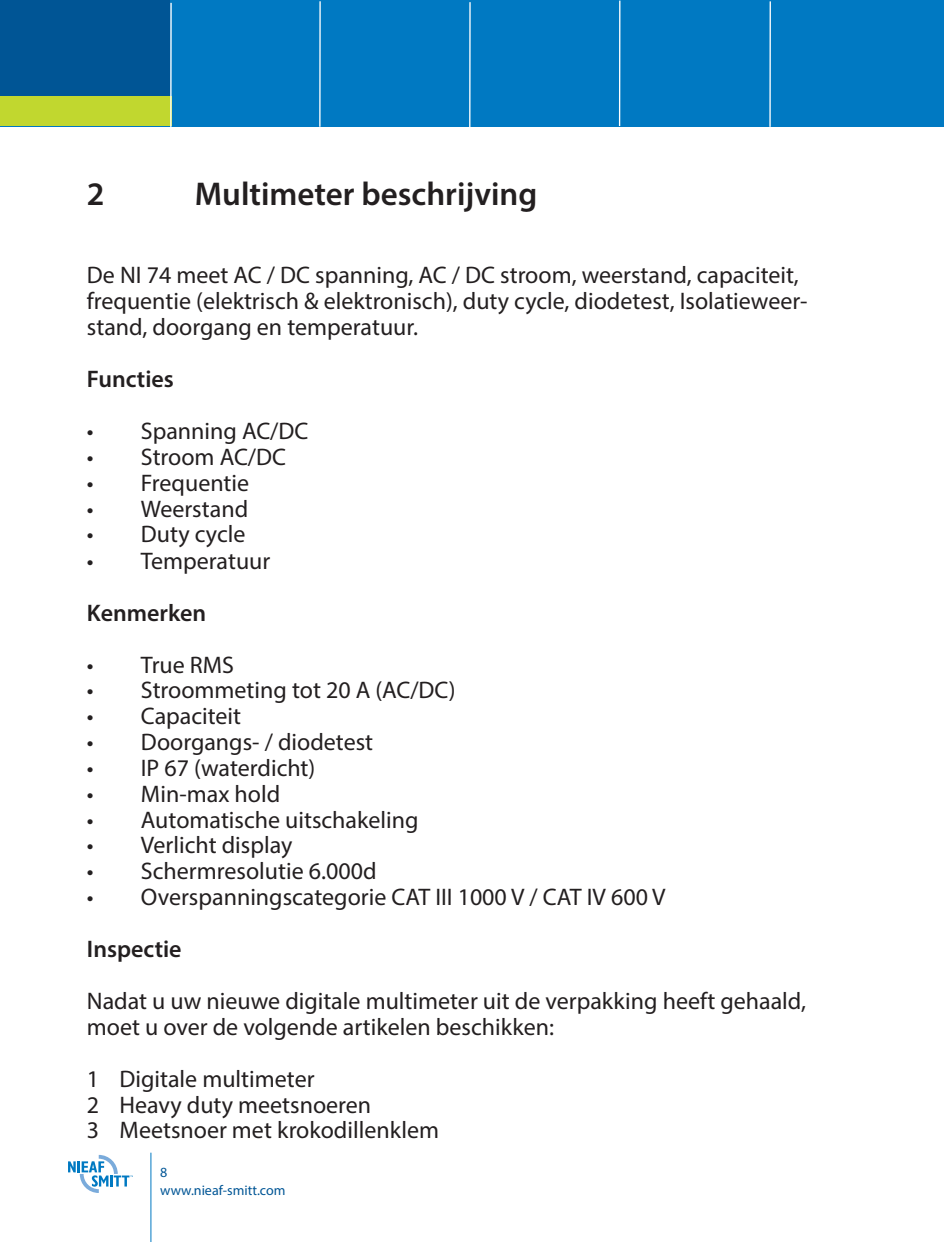
<style>
.page{position:relative;width:944px;height:1242px;background:#fff}
.page>*{position:absolute;margin:0;border:0;box-sizing:border-box;transform-origin:0 0}
.t1{font:600 33px "Myriad Pro";color:#231f20}
.t2{font:24px/25.8px "Myriad Pro";color:#231f20}
.t3{font:600 24px "Myriad Pro";color:#231f20}
.t4{font:14.1px/18px "Myriad Pro";color:#005595}
</style>
<div class="page">
<div style="left:0;top:0;width:944px;height:126px;background:#0079c2"></div>
<div style="left:0;top:0;width:170px;height:114px;background:#005595"></div>
<div style="left:0;top:96px;width:171px;height:30px;background:#c1d72f"></div>
<hr style="left:170px;top:3px;width:2px;height:125px;background:#fff">
<hr style="left:319px;top:1px;width:2px;height:126px;background:#fff">
<hr style="left:469px;top:2px;width:2px;height:126px;background:#fff">
<hr style="left:619px;top:1px;width:1px;height:125px;background:#fff">
<hr style="left:769px;top:1px;width:2px;height:126px;background:#fff">
<hr style="left:150px;top:1152px;width:1px;height:90px;background:#0079c2">
<svg style="left:68px;top:1154px;width:65px;height:39px"></svg>
<h1 class="t1" style="left:87px;top:173px;width:19px">2</h1>
<h1 class="t1" style="left:195px;top:173px;width:344px">Multimeter beschrijving</h1>
<p class="t2" style="left:87px;top:262px;width:722px">De NI 74 meet AC / DC spanning, AC / DC stroom, weerstand, capaciteit, frequentie (elektrisch &amp; elektronisch), duty cycle, diodetest, Isolatieweer&shy;stand, doorgang en temperatuur.</p>
<p class="t3" style="left:87px;top:364px;width:88px">Functies</p>
<p class="t2" style="left:87px;top:418px;width:223px">• Spanning AC/DC</p>
<p class="t2" style="left:87px;top:444px;width:201px">• Stroom AC/DC</p>
<p class="t2" style="left:87px;top:469px;width:164px">• Frequentie</p>
<p class="t2" style="left:87px;top:495px;width:163px">• Weerstand</p>
<p class="t2" style="left:87px;top:521px;width:160px">• Duty cycle</p>
<p class="t2" style="left:87px;top:547px;width:185px">• Temperatuur</p>
<p class="t3" style="left:87px;top:597px;width:121px">Kenmerken</p>
<p class="t2" style="left:87px;top:651px;width:149px">• True RMS</p>
<p class="t2" style="left:87px;top:677px;width:370px">• Stroommeting tot 20 A (AC/DC)</p>
<p class="t2" style="left:87px;top:703px;width:156px">• Capaciteit</p>
<p class="t2" style="left:87px;top:729px;width:288px">• Doorgangs- / diodetest</p>
<p class="t2" style="left:87px;top:754px;width:230px">• IP 67 (waterdicht)</p>
<p class="t2" style="left:87px;top:780px;width:195px">• Min-max hold</p>
<p class="t2" style="left:87px;top:806px;width:333px">• Automatische uitschakeling</p>
<p class="t2" style="left:87px;top:832px;width:207px">• Verlicht display</p>
<p class="t2" style="left:87px;top:858px;width:291px">• Schermresolutie 6.000d</p>
<p class="t2" style="left:87px;top:884px;width:580px">• Overspanningscategorie CAT III 1000 V / CAT IV 600 V</p>
<p class="t3" style="left:87px;top:934px;width:96px">Inspectie</p>
<p class="t2" style="left:87px;top:988px;width:721px">Nadat u uw nieuwe digitale multimeter uit de verpakking heeft gehaald, moet u over de volgende artikelen beschikken:</p>
<p class="t2" style="left:87px;top:1065px;width:354px">1 Digitale multimeter<br>2 Heavy duty meetsnoeren<br>3 Meetsnoer met krokodillenklem</p>
<p class="t4" style="left:160px;top:1163px;width:127px">8 www.nieaf-smitt.com</p>
</div>
